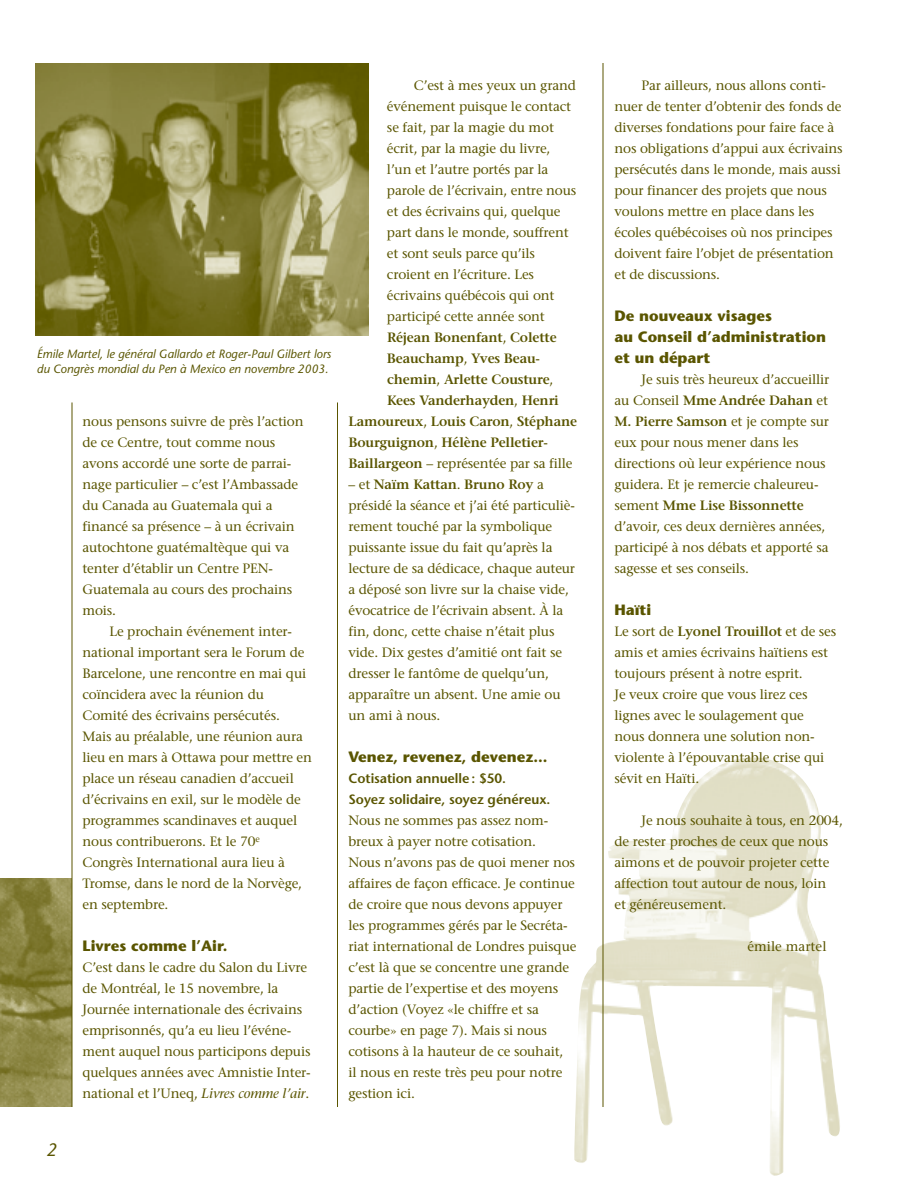
<style>
.page{position:relative;width:918px;height:1188px;background:#fff}
.page>*{position:absolute;margin:0;border:0;box-sizing:border-box;transform-origin:0 0}
.t1{font:italic 18px "Stone Sans";color:#5a5500}
.t2{font:700 15px/21px "Stone Sans";color:#5a5500}
.t3{font:13.5px/21px "Stone Serif";letter-spacing:-.01em;color:#5a5500}
.t4{font:600 13.5px "Stone Serif";letter-spacing:-.01em;color:#5a5500}
.t5{font:600 13.5px/21px "Stone Sans";letter-spacing:-.005em;color:#5a5500}
.t6{font:italic 12px/15px "Stone Sans";color:#5a5500}
.s1{font-style:italic}
.s2{font-weight:400}
.s3{font-weight:600}
</style>
<div class="page">
<img style="left:0;top:878px;width:72px;height:229px">
<img style="left:574px;top:757px;width:266px;height:419px">
<img style="left:35px;top:63px;width:334px;height:273px">
<hr style="left:72px;top:402px;width:1px;height:705px;background:#5a5500">
<hr style="left:337px;top:402px;width:1px;height:705px;background:#5a5500">
<hr style="left:603px;top:63px;width:1px;height:1044px;background:#5a5500">
<p class="t6" style="left:37px;top:347px;width:296px">Émile Martel, le général Gallardo et Roger-Paul Gilbert lors du Congrès mondial du Pen à Mexico en novembre 2003.</p>
<h1 class="t1" style="left:46px;top:1143px;width:12px">2</h1>
<p class="t3" style="left:82px;top:412px;width:223px">nous pensons suivre de près l’action de ce Centre, tout comme nous avons accordé une sorte de parrai&shy;nage particulier – c’est l’Ambassade du Canada au Guatemala qui a financé sa présence – à un écrivain autochtone guatémaltèque qui va tenter d’établir un Centre PEN-<br>Guatemala au cours des prochains mois.</p>
<p class="t3" style="left:82px;top:622px;width:231px;text-indent:27px">Le prochain événement inter&shy;national important sera le Forum de<br>Barcelone, une rencontre en mai qui coïncidera avec la réunion du<br>Comité des écrivains persécutés.<br>Mais au préalable, une réunion aura lieu en mars à Ottawa pour mettre en place un réseau canadien d’accueil d’écrivains en exil, sur le modèle de programmes scandinaves et auquel nous contribuerons. Et le 70<sup>e<br></sup>Congrès International aura lieu à<br>Tromse, dans le nord de la Norvège, en septembre.</p>
<p class="t2" style="left:82px;top:937px;width:147px">Livres comme l’Air.</p>
<p class="t3" style="left:82px;top:958px;width:230px">C’est dans le cadre du Salon du Livre de Montréal, le 15 novembre, la Journée internationale des écrivains emprisonnés, qu’a eu lieu l’événe&shy;ment auquel nous participons depuis quelques années avec Amnistie Inter&shy;national et l’Uneq, <span class="s1">Livres comme l’air</span>.</p>
<p class="t3" style="left:414px;top:76px;width:164px">C’est à mes yeux un grand</p>
<p class="t3" style="left:387px;top:97px;width:186px">événement puisque le contact</p>
<p class="t3" style="left:387px;top:118px;width:169px">se fait, par la magie du mot</p>
<p class="t3" style="left:387px;top:139px;width:165px">écrit, par la magie du livre,</p>
<p class="t3" style="left:387px;top:160px;width:163px">l’un et l’autre portés par la</p>
<p class="t3" style="left:387px;top:181px;width:191px">parole de l’écrivain, entre nous</p>
<p class="t3" style="left:387px;top:202px;width:175px">et des écrivains qui, quelque</p>
<p class="t3" style="left:387px;top:223px;width:183px">part dans le monde, souffrent</p>
<p class="t3" style="left:387px;top:244px;width:149px">et sont seuls parce qu’ils</p>
<p class="t3" style="left:387px;top:265px;width:149px">croient en l’écriture. Les</p>
<p class="t3" style="left:387px;top:286px;width:169px">écrivains québécois qui ont</p>
<p class="t3" style="left:387px;top:307px;width:159px">participé cette année sont</p>
<p class="t4" style="left:387px;top:332px;width:171px">Réjean Bonenfant<span class="s2">,</span> Colette</p>
<p class="t4" style="left:387px;top:353px;width:155px">Beauchamp<span class="s2">,</span> Yves Beau-</p>
<p class="t4" style="left:387px;top:374px;width:168px">chemin<span class="s2">,</span> Arlette Cousture<span class="s2">,</span></p>
<p class="t4" style="left:387px;top:395px;width:173px">Kees Vanderhayden<span class="s2">,</span> Henri</p>
<p class="t4" style="left:349px;top:416px;width:230px">Lamoureux<span class="s2">,</span> Louis Caron<span class="s2">,</span> Stéphane</p>
<p class="t4" style="left:348px;top:437px;width:201px">Bourguignon<span class="s2">,</span> Hélène Pelletier-</p>
<p class="t3" style="left:349px;top:454px;width:226px"><span class="s3">Baillargeon</span> – représentée par sa fille</p>
<p class="t3" style="left:349px;top:475px;width:228px">– et <span class="s3">Naïm Kattan</span>. <span class="s3">Bruno Roy</span> a présidé la séance et j’ai été particuliè&shy;rement touché par la symbolique puissante issue du fait qu’après la lecture de sa dédicace, chaque auteur a déposé son livre sur la chaise vide, évocatrice de l’écrivain absent. À la fin, donc, cette chaise n’était plus vide. Dix gestes d’amitié ont fait se dresser le fantôme de quelqu’un, apparaître un absent. Une amie ou un ami à nous.</p>
<p class="t2" style="left:348px;top:748px;width:201px">Venez, revenez, devenez...</p>
<p class="t5" style="left:348px;top:769px;width:203px">Cotisation annuelle : $50.<br>Soyez solidaire, soyez généreux.</p>
<p class="t3" style="left:348px;top:811px;width:229px">Nous ne sommes pas assez nom&shy;breux à payer notre cotisation.<br>Nous n’avons pas de quoi mener nos affaires de façon efficace. Je continue de croire que nous devons appuyer les programmes gérés par le Secréta&shy;riat international de Londres puisque c’est là que se concentre une grande partie de l’expertise et des moyens d’action (Voyez «le chiffre et sa courbe» en page 7). Mais si nous cotisons à la hauteur de ce souhait,<br>il nous en reste très peu pour notre gestion ici.</p>
<p class="t3" style="left:614px;top:76px;width:230px;text-indent:27px">Par ailleurs, nous allons conti&shy;nuer de tenter d’obtenir des fonds de diverses fondations pour faire face à nos obligations d’appui aux écrivains persécutés dans le monde, mais aussi pour financer des projets que nous voulons mettre en place dans les écoles québécoises où nos principes doivent faire l’objet de présentation et de discussions.</p>
<p class="t2" style="left:615px;top:307px;width:213px">De nouveaux visages<br>au Conseil d’administration et un départ</p>
<p class="t3" style="left:615px;top:370px;width:216px;text-indent:27px">Je suis très heureux d’accueillir au Conseil <span class="s3">Mme Andrée Dahan</span> et<br><span class="s3">M. Pierre Samson</span> et je compte sur eux pour nous mener dans les directions où leur expérience nous guidera. Et je remercie chaleureu&shy;sement <span class="s3">Mme Lise Bissonnette </span>d’avoir, ces deux dernières années, participé à nos débats et apporté sa sagesse et ses conseils.</p>
<p class="t2" style="left:615px;top:601px;width:38px">Haïti</p>
<p class="t3" style="left:615px;top:622px;width:223px">Le sort de <span class="s3">Lyonel Trouillot</span> et de ses amis et amies écrivains haïtiens est toujours présent à notre esprit.<br>Je veux croire que vous lirez ces lignes avec le soulagement que nous donnera une solution non&shy;violente à l’épouvantable crise qui sévit en Haïti.</p>
<p class="t3" style="left:615px;top:811px;width:230px;text-indent:27px">Je nous souhaite à tous, en 2004, de rester proches de ceux que nous aimons et de pouvoir projeter cette affection tout autour de nous, loin<br>et généreusement.</p>
<p class="t3" style="left:747px;top:937px;width:81px">émile martel</p>
</div>
